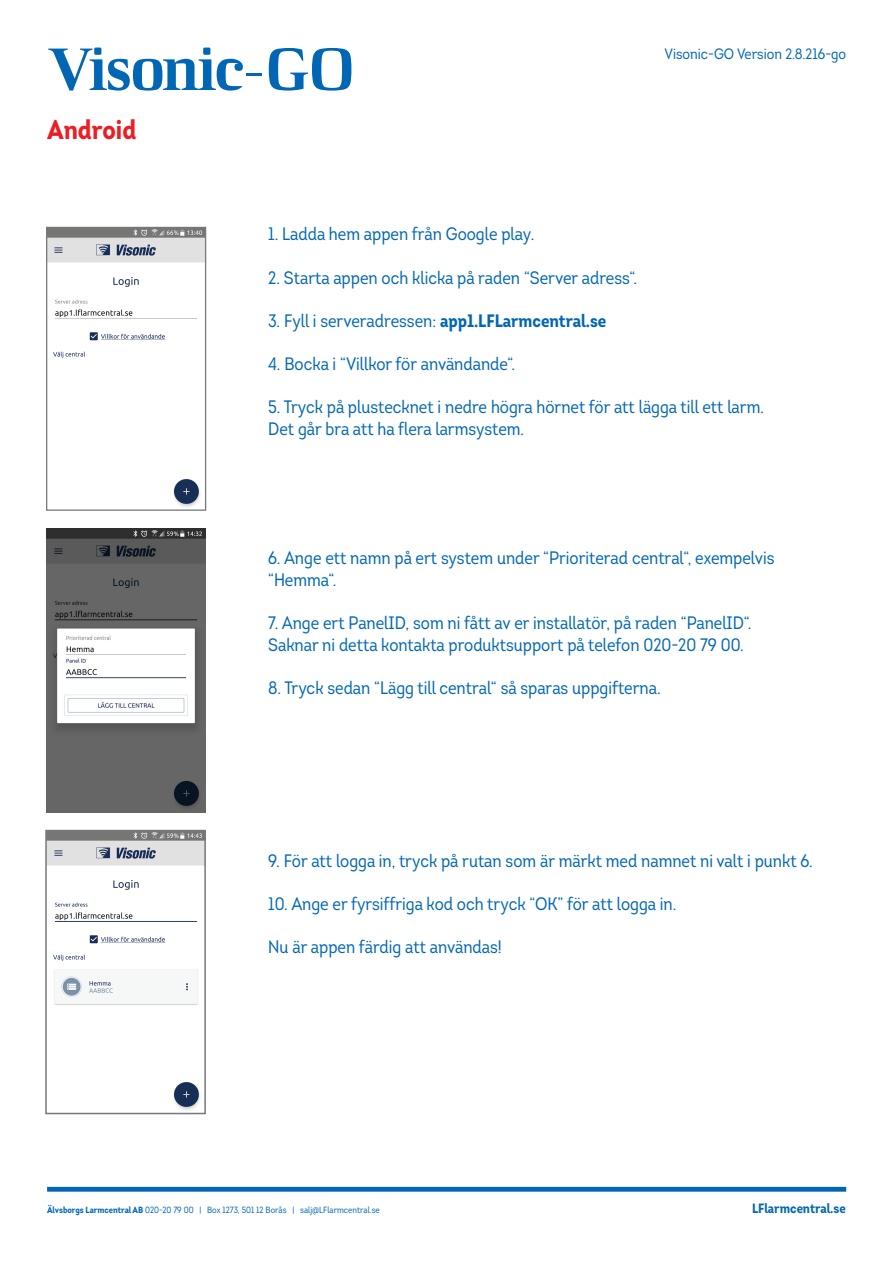
<style>
.page{position:relative;width:893px;height:1263px;background:#fff}
.page>*{position:absolute;margin:0;border:0;box-sizing:border-box;transform-origin:0 0}
.t1{font:60px "LF Rubrik";letter-spacing:-.04em;color:#0166b3}
.t2{font:700 27px "Intro Cond";color:#ee1d23}
.t3{font:18px/21.6px "Intro Cond";color:#0166b3}
.t4{font:15px "Intro Cond";color:#0166b3}
.t5{font:700 13.5px "Intro Cond";color:#0166b3}
.t6{font:9px "Intro Cond";color:#0166b3}
.s1{font-weight:700}
</style>
<div class="page">
<div style="left:47px;top:1187px;width:799px;height:5px;background:#0166b3"></div>
<img style="left:48px;top:229px;width:156px;height:278px">
<div style="left:46px;top:227px;width:160px;height:284px;border:1px solid #76787b"></div>
<img style="left:46px;top:529px;width:160px;height:284px">
<img style="left:48px;top:833px;width:155px;height:277px">
<div style="left:45px;top:830px;width:161px;height:284px;border:2px solid #76787b"></div>
<h1 class="t1" style="left:47px;top:32px;width:309px">Visonic-GO</h1>
<h2 class="t2" style="left:47px;top:112px;width:91px">Android</h2>
<p class="t4" style="left:664px;top:45px;width:183px">Visonic-GO Version 2.8.216-go</p>
<p class="t3" style="left:268px;top:223px;width:268px">1. Ladda hem appen från Google play.</p>
<p class="t3" style="left:268px;top:266px;width:371px">2. Starta appen och klicka på raden “Server adress“.</p>
<p class="t3" style="left:268px;top:310px;width:340px">3. Fyll i serveradressen: <span class="s1">app1.LFLarmcentral.se</span></p>
<p class="t3" style="left:268px;top:353px;width:249px">4. Bocka i “Villkor för användande“.</p>
<p class="t3" style="left:268px;top:396px;width:497px">5. Tryck på plustecknet i nedre högra hörnet för att lägga till ett larm.<br>Det går bra att ha flera larmsystem.</p>
<p class="t3" style="left:268px;top:547px;width:508px">6. Ange ett namn på ert system under “Prioriterad central“, exempelvis “Hemma“.</p>
<p class="t3" style="left:268px;top:612px;width:485px">7. Ange ert PanelID, som ni fått av er installatör, på raden “PanelID“.<br>Saknar ni detta kontakta produktsupport på telefon 020-20 79 00.</p>
<p class="t3" style="left:268px;top:677px;width:394px">8. Tryck sedan “Lägg till central“ så sparas uppgifterna.</p>
<p class="t3" style="left:268px;top:850px;width:546px">9. För att logga in, tryck på rutan som är märkt med namnet ni valt i punkt 6.</p>
<p class="t3" style="left:268px;top:893px;width:410px">10. Ange er fyrsiffriga kod och tryck “OK” för att logga in.</p>
<p class="t3" style="left:268px;top:936px;width:235px">Nu är appen färdig att användas!</p>
<p class="t6" style="left:47px;top:1204px;width:334px"><span class="s1">Älvsborgs Larmcentral AB</span> 020-20 79 00 | Box 1273, 501 12 Borås | salj@LFlarmcentral.se</p>
<p class="t5" style="left:752px;top:1200px;width:95px">LFlarmcentral.se</p>
</div>
